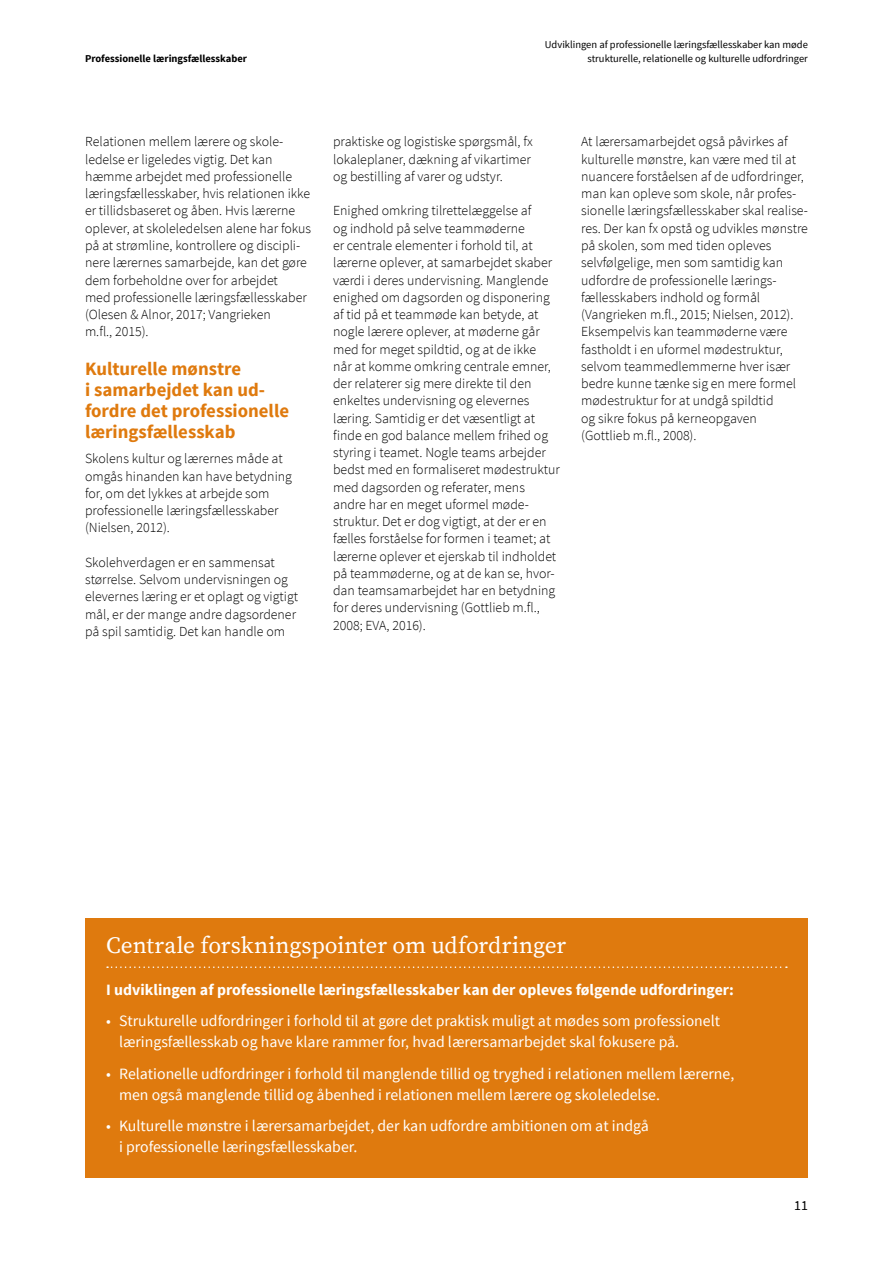
<style>
.page{position:relative;width:893px;height:1263px;background:#fff}
.page>*{position:absolute;margin:0;border:0;box-sizing:border-box;transform-origin:0 0}
.lille_boks_titel{font:23.25px "Source Serif Pro";letter-spacing:-.005em;color:#fff}
._08_Mellemrubrik_sto{font:700 18.75px/21px "Source Sans Pro";color:#df7a0e}
.lille_boks_tekst{font:15.75px/21px "Source Sans Pro";color:#fff}
.lille_boks_tekst-2{font:700 15.75px "Source Sans Pro";color:#fff}
._06_Brødtekst{font:300 13.8px/17.2px "Source Sans Pro";color:#000}
.t1{font:13.8px "Source Sans Pro";color:#000}
.Toptekst{font:10.5px/13.5px "Source Sans Pro";color:#000;text-align:right}
.t2{font:700 10.5px "Source Sans Pro";color:#000}
</style>
<div class="page">
<div style="left:85px;top:919px;width:723px;height:259px;background:#df7a0e"></div>
<svg style="left:107px;top:966px;width:680px;height:2px"></svg>
<p class="t2" style="left:85px;top:51px;width:164px">Professionelle læringsfællesskaber</p>
<p class="Toptekst" style="left:545px;top:38px;width:265px">Udviklingen af professionelle læringsfællesskaber kan møde strukturelle, relationelle og kulturelle udfordringer</p>
<p class="_06_Brødtekst" style="left:85px;top:133px;width:228px">Relationen mellem lærere og skole&shy;ledelse er ligeledes vigtig. Det kan hæmme arbejdet med professionelle læringsfællesskaber, hvis relationen ikke er tillidsbaseret og åben. Hvis lærerne oplever, at skoleledelsen alene har fokus på at strømline, kontrollere og discipli&shy;nere lærernes samarbejde, kan det gøre dem forbeholdne over for arbejdet<br>med professionelle læringsfællesskaber (Olesen &amp; Alnor, 2017; Vangrieken<br>m.fl., 2015).</p>
<p class="_08_Mellemrubrik_sto" style="left:85px;top:358px;width:206px">Kulturelle mønstre<br>i samarbejdet kan ud&shy;fordre det professionelle læringsfællesskab</p>
<p class="_06_Brødtekst" style="left:85px;top:450px;width:208px">Skolens kultur og lærernes måde at omgås hinanden kan have betydning for, om det lykkes at arbejde som professionelle læringsfællesskaber (Nielsen, 2012).</p>
<p class="_06_Brødtekst" style="left:85px;top:554px;width:215px">Skolehverdagen er en sammensat størrelse. Selvom undervisningen og elevernes læring er et oplagt og vigtigt mål, er der mange andre dagsordener på spil samtidig. Det kan handle om</p>
<p class="_06_Brødtekst" style="left:333px;top:133px;width:201px">praktiske og logistiske spørgsmål, fx lokaleplaner, dækning af vikartimer og bestilling af varer og udstyr.</p>
<p class="_06_Brødtekst" style="left:333px;top:202px;width:228px">Enighed omkring tilrettelæggelse af<br>og indhold på selve teammøderne<br>er centrale elementer i forhold til, at lærerne oplever, at samarbejdet skaber værdi i deres undervisning. Manglende enighed om dagsorden og disponering af tid på et teammøde kan betyde, at nogle lærere oplever, at møderne går med for meget spildtid, og at de ikke<br>når at komme omkring centrale emner, der relaterer sig mere direkte til den enkeltes undervisning og elevernes læring. Samtidig er det væsentligt at finde en god balance mellem frihed og styring i teamet. Nogle teams arbejder bedst med en formaliseret mødestruktur med dagsorden og referater, mens andre har en meget uformel møde&shy;struktur. Det er dog vigtigt, at der er en fælles forståelse for formen i teamet; at lærerne oplever et ejerskab til indholdet på teammøderne, og at de kan se, hvor&shy;dan teamsamarbejdet har en betydning for deres undervisning (Gottlieb m.fl., 2008; EVA, 2016).</p>
<p class="_06_Brødtekst" style="left:581px;top:133px;width:228px">At lærersamarbejdet også påvirkes af kulturelle mønstre, kan være med til at nuancere forståelsen af de udfordringer, man kan opleve som skole, når profes&shy;sionelle læringsfællesskaber skal realise&shy;res. Der kan fx opstå og udvikles mønstre på skolen, som med tiden opleves selvfølgelige, men som samtidig kan udfordre de professionelle lærings&shy;fællesskabers indhold og formål (Vangrieken m.fl., 2015; Nielsen, 2012).<br>Eksempelvis kan teammøderne være fastholdt i en uformel mødestruktur, selvom teammedlemmerne hver især bedre kunne tænke sig en mere formel mødestruktur for at undgå spildtid<br>og sikre fokus på kerneopgaven (Gottlieb m.fl., 2008).</p>
<p class="lille_boks_titel" style="left:106px;top:931px;width:461px">Centrale forskningspointer om udfordringer</p>
<p class="lille_boks_tekst-2" style="left:106px;top:979px;width:629px">I udviklingen af professionelle læringsfællesskaber kan der opleves følgende udfordringer:</p>
<p class="lille_boks_tekst" style="left:119px;top:1011px;width:602px;text-indent:-13px">• Strukturelle udfordringer i forhold til at gøre det praktisk muligt at mødes som professionelt læringsfællesskab og have klare rammer for, hvad lærersamarbejdet skal fokusere på.</p>
<p class="lille_boks_tekst" style="left:119px;top:1063px;width:617px;text-indent:-13px">• Relationelle udfordringer i forhold til manglende tillid og tryghed i relationen mellem lærerne, men også manglende tillid og åbenhed i relationen mellem lærere og skoleledelse.</p>
<p class="lille_boks_tekst" style="left:119px;top:1116px;width:531px;text-indent:-13px">• Kulturelle mønstre i lærersamarbejdet, der kan udfordre ambitionen om at indgå i professionelle læringsfællesskaber.</p>
<p class="t1" style="left:794px;top:1196px;width:15px">11</p>
</div>
